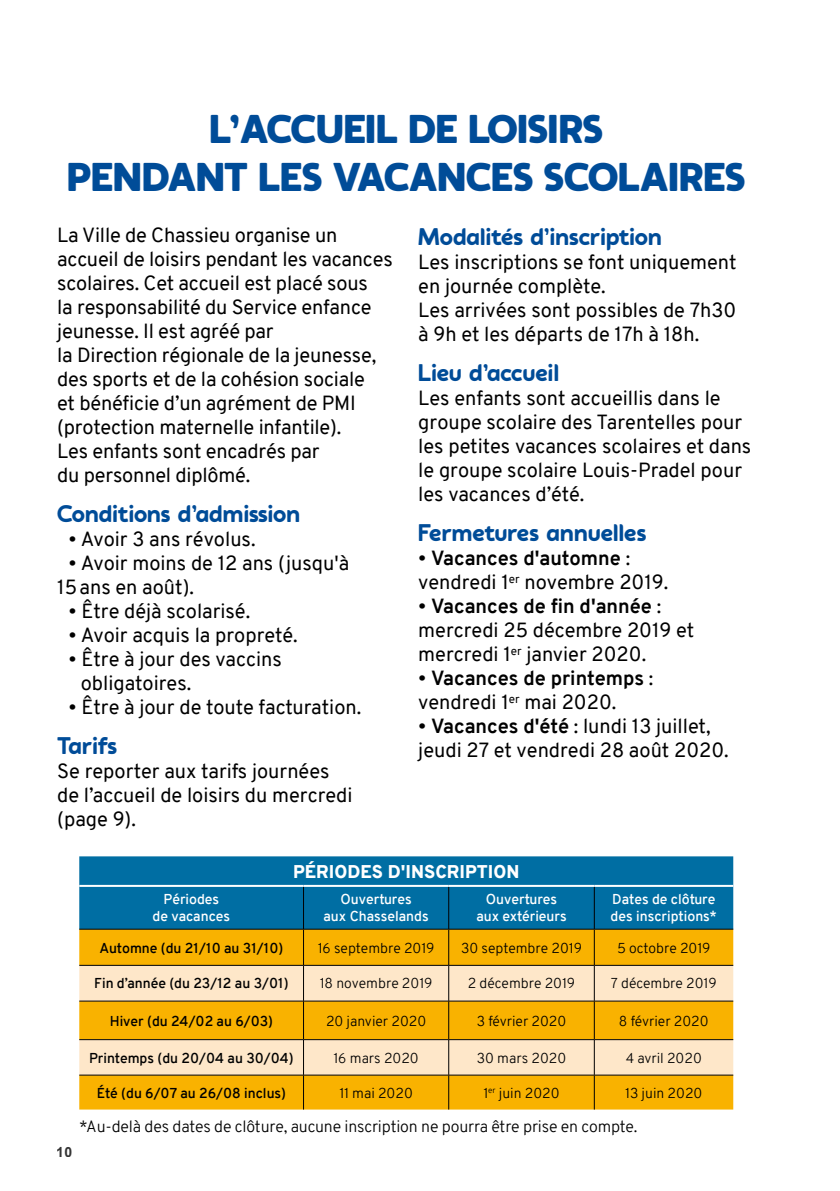
<style>
.page{position:relative;width:840px;height:1191px;background:#fff}
.page>*{position:absolute;margin:0;border:0;box-sizing:border-box;transform-origin:0 0}
.t1{font:900 40px/48px "Auro";color:#004c98;text-align:center}
.t2{font:700 24px "Auro";color:#004c98}
.t3{font:20px/24px "Overpass";color:#000}
.t4{font:900 18px "Overpass";color:#fff}
.t5{font:300 16px "Overpass";letter-spacing:-.01em;color:#000}
.t6{font:300 14px "Overpass";color:#000}
.t7{font:600 14px "Overpass";color:#000}
.t8{font:600 14px/16.8px "Overpass";color:#fff;text-align:center}
.t9{font:700 14px "Arial";color:#000}
.s1{font-weight:700}
</style>
<div class="page">
<div style="left:79px;top:856px;width:653px;height:73px;background:#006ea3"></div>
<div style="left:79px;top:930px;width:653px;height:179px;background:#f9b200"></div>
<svg style="left:79px;top:966px;width:653px;height:108px;background:#f9d280"></svg>
<hr style="left:303px;top:887px;width:1px;height:42px;background:#000">
<hr style="left:303px;top:929px;width:1px;height:36px;background:#000">
<hr style="left:303px;top:965px;width:1px;height:35px;background:#000">
<hr style="left:303px;top:1001px;width:1px;height:38px;background:#000">
<hr style="left:303px;top:1040px;width:1px;height:34px;background:#000">
<hr style="left:303px;top:1075px;width:1px;height:34px;background:#000">
<hr style="left:448px;top:887px;width:1px;height:42px;background:#000">
<hr style="left:593px;top:887px;width:1px;height:42px;background:#000">
<hr style="left:448px;top:929px;width:1px;height:36px;background:#000">
<hr style="left:593px;top:929px;width:1px;height:36px;background:#000">
<hr style="left:448px;top:965px;width:1px;height:35px;background:#000">
<hr style="left:593px;top:965px;width:1px;height:35px;background:#000">
<hr style="left:448px;top:1001px;width:1px;height:38px;background:#000">
<hr style="left:593px;top:1001px;width:1px;height:38px;background:#000">
<hr style="left:448px;top:1040px;width:1px;height:34px;background:#000">
<hr style="left:593px;top:1040px;width:1px;height:34px;background:#000">
<hr style="left:448px;top:1075px;width:1px;height:34px;background:#000">
<hr style="left:593px;top:1075px;width:1px;height:34px;background:#000">
<hr style="left:79px;top:929px;width:224px;height:1px;background:#000">
<hr style="left:303px;top:929px;width:145px;height:1px;background:#000">
<hr style="left:448px;top:929px;width:146px;height:1px;background:#000">
<hr style="left:594px;top:929px;width:138px;height:1px;background:#000">
<hr style="left:79px;top:965px;width:224px;height:1px;background:#000">
<hr style="left:303px;top:965px;width:145px;height:1px;background:#000">
<hr style="left:448px;top:965px;width:146px;height:1px;background:#000">
<hr style="left:594px;top:965px;width:138px;height:1px;background:#000">
<hr style="left:79px;top:1000px;width:224px;height:1px;background:#000">
<hr style="left:303px;top:1000px;width:145px;height:1px;background:#000">
<hr style="left:448px;top:1000px;width:146px;height:1px;background:#000">
<hr style="left:594px;top:1000px;width:138px;height:1px;background:#000">
<hr style="left:79px;top:1039px;width:224px;height:1px;background:#000">
<hr style="left:303px;top:1039px;width:145px;height:1px;background:#000">
<hr style="left:448px;top:1039px;width:146px;height:1px;background:#000">
<hr style="left:594px;top:1039px;width:138px;height:1px;background:#000">
<hr style="left:79px;top:1074px;width:224px;height:1px;background:#000">
<hr style="left:303px;top:1074px;width:145px;height:1px;background:#000">
<hr style="left:448px;top:1074px;width:146px;height:1px;background:#000">
<hr style="left:594px;top:1074px;width:138px;height:1px;background:#000">
<hr style="left:79px;top:885px;width:224px;height:2px;background:#fff">
<hr style="left:303px;top:885px;width:145px;height:2px;background:#fff">
<hr style="left:448px;top:885px;width:146px;height:2px;background:#fff">
<hr style="left:594px;top:885px;width:138px;height:2px;background:#fff">
<h1 class="t1" style="left:67px;top:108px;width:679px">L’ACCUEIL DE LOISIRS<br>PENDANT LES VACANCES SCOLAIRES</h1>
<p class="t3" style="left:57px;top:223px;width:337px">La Ville de Chassieu organise un accueil de loisirs pendant les vacances scolaires. Cet accueil est placé sous<br>la responsabilité du Service enfance jeunesse. Il est agréé par<br>la Direction régionale de la jeunesse, des sports et de la cohésion sociale<br>et bénéficie d’un agrément de PMI (protection maternelle infantile).<br>Les enfants sont encadrés par<br>du personnel diplômé.</p>
<p class="t2" style="left:57px;top:499px;width:244px">Conditions d’admission</p>
<p class="t3" style="left:69px;top:527px;width:188px">• Avoir 3 ans révolus.</p>
<p class="t3" style="left:57px;top:551px;width:293px;text-indent:11px">• Avoir moins de 12 ans (jusqu'à<br>15ans en août).</p>
<p class="t3" style="left:69px;top:599px;width:183px">• Être déjà scolarisé.</p>
<p class="t3" style="left:69px;top:623px;width:230px">• Avoir acquis la propreté.</p>
<p class="t3" style="left:81px;top:647px;width:202px;text-indent:-12px">• Être à jour des vaccins obligatoires.</p>
<p class="t3" style="left:69px;top:695px;width:294px">• Être à jour de toute facturation.</p>
<p class="t2" style="left:57px;top:731px;width:61px">Tarifs</p>
<p class="t3" style="left:57px;top:759px;width:297px">Se reporter aux tarifs journées de l’accueil de loisirs du mercredi (page 9).</p>
<p class="t2" style="left:418px;top:222px;width:245px">Modalités d’inscription</p>
<p class="t3" style="left:418px;top:250px;width:319px">Les inscriptions se font uniquement en journée complète.<br>Les arrivées sont possibles de 7h30 à 9h et les départs de 17h à 18h.</p>
<p class="t2" style="left:418px;top:358px;width:142px">Lieu d’accueil</p>
<p class="t3" style="left:418px;top:386px;width:334px">Les enfants sont accueillis dans le groupe scolaire des Tarentelles pour les petites vacances scolaires et dans le groupe scolaire Louis-Pradel pour les vacances d’été.</p>
<p class="t2" style="left:418px;top:518px;width:229px">Fermetures annuelles</p>
<p class="t3" style="left:418px;top:546px;width:251px">• <span class="s1">Vacances d'automne</span> : vendredi 1<sup>er</sup> novembre 2019.</p>
<p class="t3" style="left:418px;top:594px;width:277px">• <span class="s1">Vacances de fin d'année</span> : mercredi 25 décembre 2019 et mercredi 1<sup>er</sup> janvier 2020.</p>
<p class="t3" style="left:418px;top:666px;width:236px">• <span class="s1">Vacances de printemps</span> : vendredi 1<sup>er</sup> mai 2020.</p>
<p class="t3" style="left:418px;top:714px;width:312px">• <span class="s1">Vacances d'été</span> : lundi 13 juillet, jeudi 27 et vendredi 28 août 2020.</p>
<p class="t4" style="left:293px;top:858px;width:228px">PÉRIODES D'INSCRIPTION</p>
<p class="t9" style="left:57px;top:1142px;width:17px">10</p>
<p class="t8" style="left:152px;top:891px;width:79px">Périodes<br>de vacances</p>
<p class="t8" style="left:323px;top:891px;width:107px">Ouvertures<br>aux Chasselands</p>
<p class="t8" style="left:476px;top:891px;width:92px">Ouvertures aux extérieurs</p>
<p class="t8" style="left:610px;top:891px;width:108px;text-align:left">Dates de clôture des inscriptions*</p>
<p class="t7" style="left:99px;top:937px;width:185px">Automne (du 21/10 au 31/10)</p>
<p class="t6" style="left:317px;top:937px;width:118px">16 septembre 2019</p>
<p class="t6" style="left:461px;top:937px;width:122px">30 septembre 2019</p>
<p class="t6" style="left:616px;top:937px;width:95px">5 octobre 2019</p>
<p class="t7" style="left:94px;top:973px;width:196px">Fin d’année (du 23/12 au 3/01)</p>
<p class="t6" style="left:319px;top:973px;width:114px">18 novembre 2019</p>
<p class="t6" style="left:467px;top:973px;width:109px">2 décembre 2019</p>
<p class="t6" style="left:610px;top:973px;width:107px">7 décembre 2019</p>
<p class="t7" style="left:110px;top:1010px;width:165px">Hiver (du 24/02 au 6/03)</p>
<p class="t6" style="left:326px;top:1010px;width:102px">20 janvier 2020</p>
<p class="t6" style="left:476px;top:1010px;width:91px">3 février 2020</p>
<p class="t6" style="left:618px;top:1010px;width:91px">8 février 2020</p>
<p class="t7" style="left:89px;top:1047px;width:206px">Printemps (du 20/04 au 30/04)</p>
<p class="t6" style="left:333px;top:1047px;width:87px">16 mars 2020</p>
<p class="t6" style="left:476px;top:1047px;width:91px">30 mars 2020</p>
<p class="t6" style="left:625px;top:1047px;width:77px">4 avril 2020</p>
<p class="t7" style="left:97px;top:1082px;width:191px">Été (du 6/07 au 26/08 inclus)</p>
<p class="t6" style="left:339px;top:1082px;width:75px">11 mai 2020</p>
<p class="t6" style="left:483px;top:1082px;width:78px">1<sup>er</sup> juin 2020</p>
<p class="t6" style="left:624px;top:1082px;width:79px">13 juin 2020</p>
<p class="t5" style="left:79px;top:1115px;width:559px">*Au-delà des dates de clôture, aucune inscription ne pourra être prise en compte.</p>
</div>
